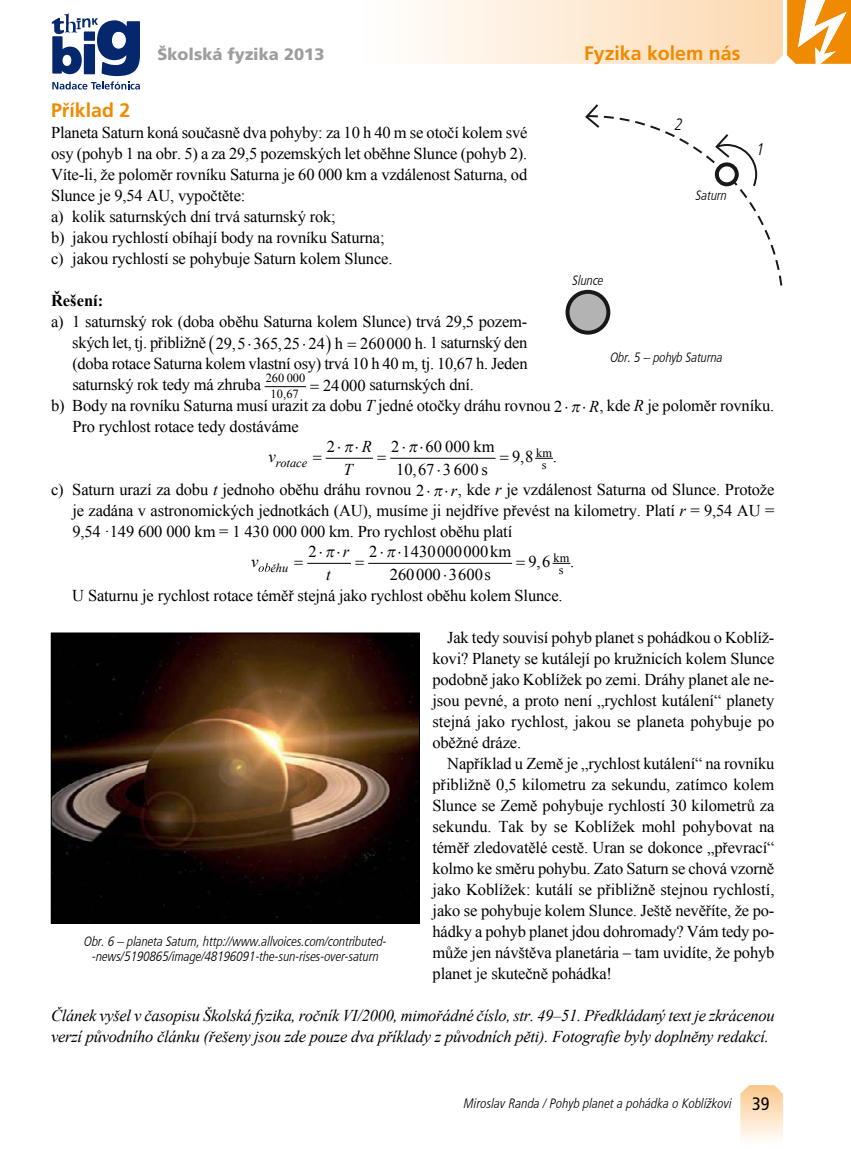
<style>
.page{position:relative;width:851px;height:1149px;background:#fff}
.page>*{position:absolute;margin:0;border:0;box-sizing:border-box;transform-origin:0 0}
.t1{font:700 19.5px "Frutiger LT Com";color:#f08a00}
.t2{font:condensed 18px "Frutiger LT Com";color:#000}
.t3{font:16.5px/21px "Times New Roman";letter-spacing:-.01em;color:#000}
.t4{font:italic 16.5px/23.4px "Times New Roman";letter-spacing:-.015em;color:#000;text-align:center}
.t5{font:900 16.5px "Frutiger LT Com";color:#9c9e9f}
.t6{font:700 16.5px "Times New Roman";color:#000}
.t7{font:italic 300 condensed 16.5px "Frutiger LT Com";color:#000}
.t8{font:italic 300 condensed 13.5px/15px "Frutiger LT Com";letter-spacing:-.01em;color:#000;text-align:center}
.t9{font:12.3px/12.8px "Times New Roman";color:#000;text-align:center}
.t10{font:italic 12.3px "Times New Roman";color:#000}
.s1{font-style:italic}
.s2{font-style:normal}
.s3{font-size:12px}
</style>
<div class="page">
<svg style="left:416px;top:0;width:434px;height:64px;background:#fce1c0"></svg>
<svg style="left:740px;top:1085px;width:42px;height:55px;background:#fce2c3"></svg>
<svg style="left:52px;top:13px;width:88px;height:76px"></svg>
<hr style="left:264px;top:386px;width:42px;height:1px;background:#000">
<svg style="left:535px;top:457px;width:18px;height:1px"></svg>
<hr style="left:390px;top:457px;width:105px;height:1px;background:#000">
<hr style="left:326px;top:457px;width:47px;height:1px;background:#000">
<svg style="left:552px;top:562px;width:18px;height:1px"></svg>
<hr style="left:368px;top:562px;width:144px;height:1px;background:#000">
<hr style="left:307px;top:562px;width:44px;height:1px;background:#000">
<svg style="left:258px;top:563px;width:12px;height:8px"></svg>
<div style="left:567px;top:292px;width:41px;height:40px;background:#b3b3b3;border-radius:50%"></div>
<div style="left:565px;top:290px;width:45px;height:44px;border:4px solid #1a171b;border-radius:50%"></div>
<svg style="left:583px;top:104px;width:199px;height:188px"></svg>
<img style="left:53px;top:634px;width:364px;height:287px">
<div style="left:51px;top:632px;width:368px;height:291px;border:1px solid #000"></div>
<p class="t5" style="left:157px;top:44px;width:168px">Školská fyzika 2013</p>
<p class="t1" style="left:584px;top:41px;width:158px">Fyzika kolem nás</p>
<p class="t1" style="left:51px;top:99px;width:81px">Příklad 2</p>
<p class="t3" style="left:51px;top:122px;width:478px">Planeta Saturn koná současně dva pohyby: za 10 h 40 m se otočí kolem své osy (pohyb 1 na obr. 5) a za 29,5 pozemských let oběhne Slunce (pohyb 2).<br>Víte-li, že poloměr rovníku Saturna je 60 000 km a vzdálenost Saturna, od Slunce je 9,54 AU, vypočtěte:<br>a) kolik saturnských dní trvá saturnský rok;<br>b) jakou rychlostí obíhají body na rovníku Saturna;<br>c) jakou rychlostí se pohybuje Saturn kolem Slunce.</p>
<p class="t6" style="left:51px;top:289px;width:54px">Řešení:</p>
<p class="t3" style="left:72px;top:311px;width:456px;text-indent:-21px">a) 1 saturnský rok (doba oběhu Saturna kolem Slunce) trvá 29,5 pozem&shy;ských let, tj. přibližně 29 5 365 25 24</p>
<p class="t7" style="left:674px;top:115px;width:9px">2</p>
<p class="t7" style="left:756px;top:140px;width:9px">1</p>
<p class="t8" style="left:695px;top:188px;width:33px">Saturn</p>
<p class="t8" style="left:572px;top:272px;width:33px">Slunce</p>
<p class="t3" style="left:360px;top:332px;width:168px">260000 h. 1 saturnský den</p>
<p class="t3" style="left:72px;top:332px;width:456px;text-indent:262px">h<br>(doba rotace Saturna kolem vlastní osy) trvá 10 h 40 m, tj. 10,67 h. Jeden saturnský rok tedy má zhruba</p>
<p class="t3" style="left:232px;top:332px;width:6px">,</p>
<p class="t3" style="left:278px;top:332px;width:6px">,</p>
<p class="t8" style="left:610px;top:349px;width:114px">Obr. 5 – pohyb Saturna</p>
<p class="t9" style="left:266px;top:370px;width:41px;line-height:15.6px">260 000<br>10 67</p>
<p class="t3" style="left:323px;top:374px;width:152px">24000 saturnských dní.</p>
<p class="t9" style="left:283px;top:387px;width:5px">,</p>
<p class="t3" style="left:72px;top:395px;width:703px;text-indent:-21px">b) Body na rovníku Saturna musí urazit za dobu <span class="s1">T</span> jedné otočky dráhu rovnou 2 ⋅ ⋅ <span class="s1">R</span>, kde <span class="s1">R</span> je poloměr rovníku.<br>Pro rychlost rotace tedy dostáváme</p>
<p class="t4" style="left:268px;top:444px;width:9px">v</p>
<p class="t3" style="left:391px;top:435px;width:105px">2 ⋅ ⋅60 000 km</p>
<p class="t3" style="left:396px;top:459px;width:93px">10 67 3 600 s</p>
<p class="t4" style="left:327px;top:434px;width:47px"><span class="s2">2</span>⋅ ⋅R<br>T</p>
<p class="t3" style="left:512px;top:446px;width:23px">9 8</p>
<p class="t9" style="left:536px;top:446px;width:17px">km s</p>
<p class="t10" style="left:276px;top:454px;width:33px">rotace</p>
<p class="t3" style="left:520px;top:446px;width:6px">,</p>
<p class="t3" style="left:51px;top:440px;width:724px;line-height:33px;text-indent:501px">.<br>c) Saturn urazí za dobu <span class="s1">t</span> jednoho oběhu dráhu rovnou 2 ⋅ ⋅ <span class="s1">r</span>, kde <span class="s1">r</span> je vzdálenost Saturna od Slunce. Protože</p>
<p class="t3" style="left:72px;top:500px;width:703px">je zadána v astronomických jednotkách (AU), musíme ji nejdříve převést na kilometry. Platí <span class="s1">r</span> = 9,54 AU =<br>9,54 ·149 600 000 km = 1 430 000 000 km. Pro rychlost oběhu platí</p>
<p class="t4" style="left:251px;top:549px;width:9px">v</p>
<p class="t3" style="left:412px;top:459px;width:6px">,</p>
<p class="t3" style="left:369px;top:540px;width:143px">2 ⋅ ⋅1430000000km</p>
<p class="t3" style="left:390px;top:564px;width:102px">260000 3600s</p>
<p class="t4" style="left:308px;top:539px;width:42px"><span class="s2">2</span>⋅ ⋅r t</p>
<p class="t3" style="left:528px;top:551px;width:23px">9 6,</p>
<p class="t9" style="left:553px;top:551px;width:17px">km s</p>
<p class="t10" style="left:270px;top:559px;width:19px"><span class="s3">ě</span>hu</p>
<p class="t3" style="left:570px;top:551px;width:6px">.</p>
<p class="t3" style="left:72px;top:584px;width:492px">U Saturnu je rychlost rotace téměř stejná jako rychlost oběhu kolem Slunce.</p>
<p class="t3" style="left:432px;top:626px;width:343px;text-align:justify;text-indent:15px">Jak tedy souvisí pohyb planet s pohádkou o Koblíž&shy;kovi? Planety se kutálejí po kružnicích kolem Slunce podobně jako Koblížek po zemi. Dráhy planet ale ne&shy;jsou pevné, a proto není „rychlost kutálení“ planety stejná jako rychlost, jakou se planeta pohybuje po oběžné dráze.</p>
<p class="t3" style="left:432px;top:752px;width:343px;text-align:justify;text-indent:15px">Například u Země je „rychlost kutálení“ na rovníku přibližně 0,5 kilometru za sekundu, zatímco kolem Slunce se Země pohybuje rychlostí 30 kilometrů za sekundu. Tak by se Koblížek mohl pohybovat na téměř zledovatělé cestě. Uran se dokonce „převrací“ kolmo ke směru pohybu. Zato Saturn se chová vzorně jako Koblížek: kutálí se přibližně stejnou rychlostí, jako se pohybuje kolem Slunce. Ještě nevěříte, že po&shy;hádky a pohyb planet jdou dohromady? Vám tedy po&shy;může jen návštěva planetária – tam uvidíte, že pohyb planet je skutečně pohádka!</p>
<p class="t4" style="left:51px;top:1004px;width:725px;line-height:21px;text-align:left">Článek vyšel v časopisu Školská fyzika, ročník VI/2000, mimořádné číslo, str. 49–51. Předkládaný text je zkrácenou verzí původního článku (řešeny jsou zde pouze dva příklady z původních pěti). Fotografie byly doplněny redakcí.</p>
<p class="t8" style="left:84px;top:934px;width:304px">Obr. 6 – planeta Saturn, http://www.allvoices.com/contributed--news/5190865/image/48196091-the-sun-rises-over-saturn</p>
<p class="t8" style="left:464px;top:1095px;width:269px">Miroslav Randa / Pohyb planet a pohádka o Koblížkovi</p>
<p class="t2" style="left:752px;top:1093px;width:19px">39</p>
</div>
